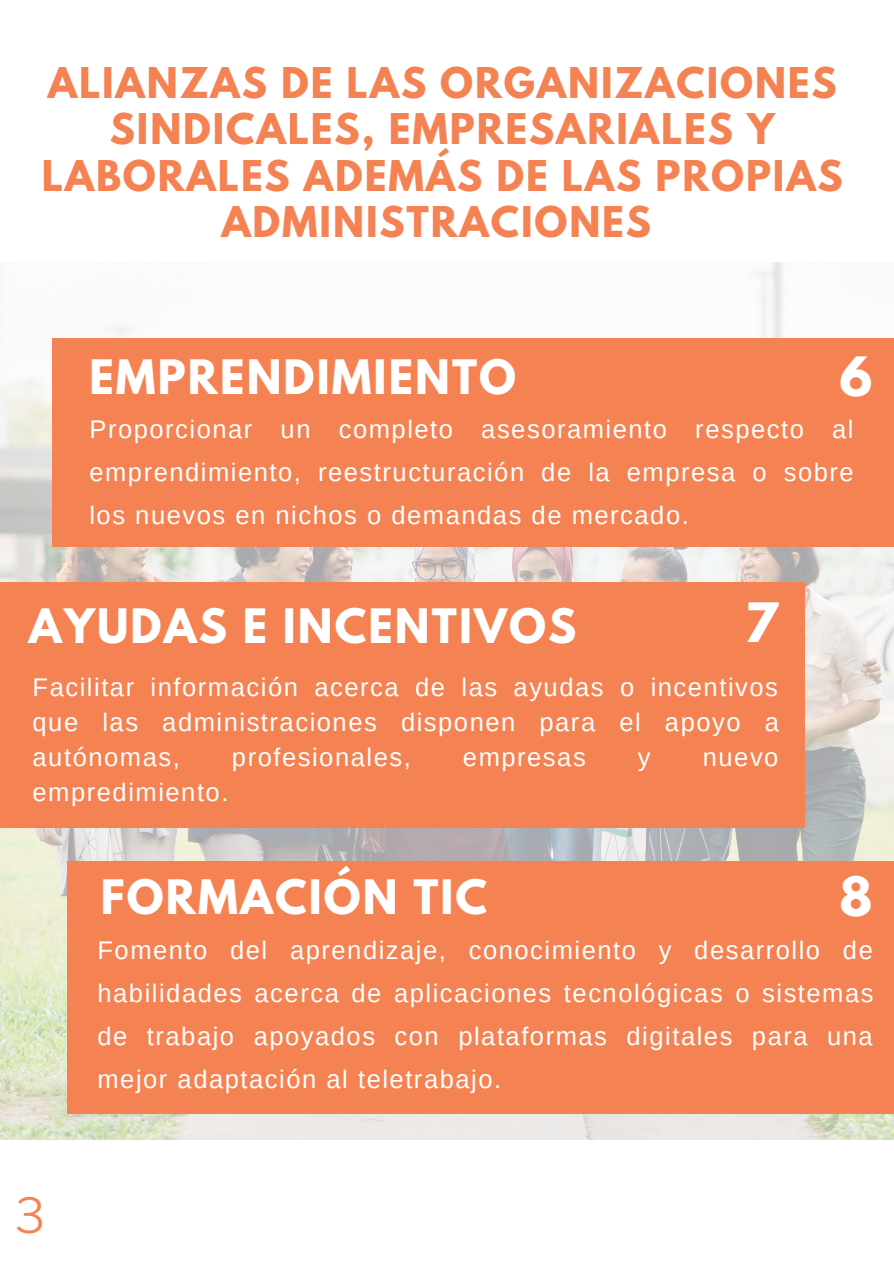
<style>
.page{position:relative;width:894px;height:1264px;background:#fff}
.page>*{position:absolute;margin:0;border:0;box-sizing:border-box;transform-origin:0 0}
.t1{font:700 48px "League Spartan";color:#fff}
.t2{font:300 48px "Libre Franklin";color:#f48252}
.t3{font:700 42px "League Spartan";letter-spacing:.05em;color:#fff}
.t4{font:700 37.5px/46.2px "League Spartan";letter-spacing:.05em;color:#f48252;text-align:center}
.t5{font:25.5px/42.8px "Arimo";letter-spacing:.06em;color:#fff;text-align:justify}
</style>
<div class="page">
<img style="left:0;top:262px;width:893px;height:877px">
<div style="left:53px;top:338px;width:840px;height:209px;background:#f48252"></div>
<div style="left:0;top:582px;width:804px;height:245px;background:#f48252"></div>
<div style="left:67px;top:861px;width:826px;height:252px;background:#f48252"></div>
<p class="t4" style="left:42px;top:65px;width:802px">ALIANZAS DE LAS ORGANIZACIONES<br>SINDICALES, EMPRESARIALES Y<br>LABORALES ADEMÁS DE LAS PROPIAS<br>ADMINISTRACIONES</p>
<p class="t3" style="left:89px;top:356px;width:428px">EMPRENDIMIENTO</p>
<p class="t1" style="left:839px;top:352px;width:35px">6</p>
<p class="t5" style="left:89px;top:408px;width:765px">Proporcionar un completo asesoramiento respecto al emprendimiento, reestructuración de la empresa o sobre los nuevos en nichos o demandas de mercado.</p>
<p class="t3" style="left:29px;top:605px;width:548px">AYUDAS E INCENTIVOS</p>
<p class="t1" style="left:744px;top:598px;width:35px">7</p>
<p class="t5" style="left:33px;top:669px;width:747px;line-height:35px">Facilitar información acerca de las ayudas o incentivos que las administraciones disponen para el apoyo a autónomas,</p>
<p class="t5" style="left:232px;top:735px;width:180px">profesionales,</p>
<p class="t5" style="left:463px;top:735px;width:124px">empresas</p>
<p class="t5" style="left:637px;top:735px;width:14px">y</p>
<p class="t5" style="left:702px;top:735px;width:77px">nuevo</p>
<p class="t5" style="left:33px;top:770px;width:197px">empredimiento.</p>
<p class="t3" style="left:101px;top:875px;width:388px">FORMACIÓN TIC</p>
<p class="t1" style="left:839px;top:872px;width:34px">8</p>
<p class="t2" style="left:15px;top:1186px;width:32px">3</p>
<p class="t5" style="left:97px;top:929px;width:777px">Fomento del aprendizaje, conocimiento y desarrollo de habilidades acerca de aplicaciones tecnológicas o sistemas de trabajo apoyados con plataformas digitales para una mejor adaptación al teletrabajo.</p>
</div>
